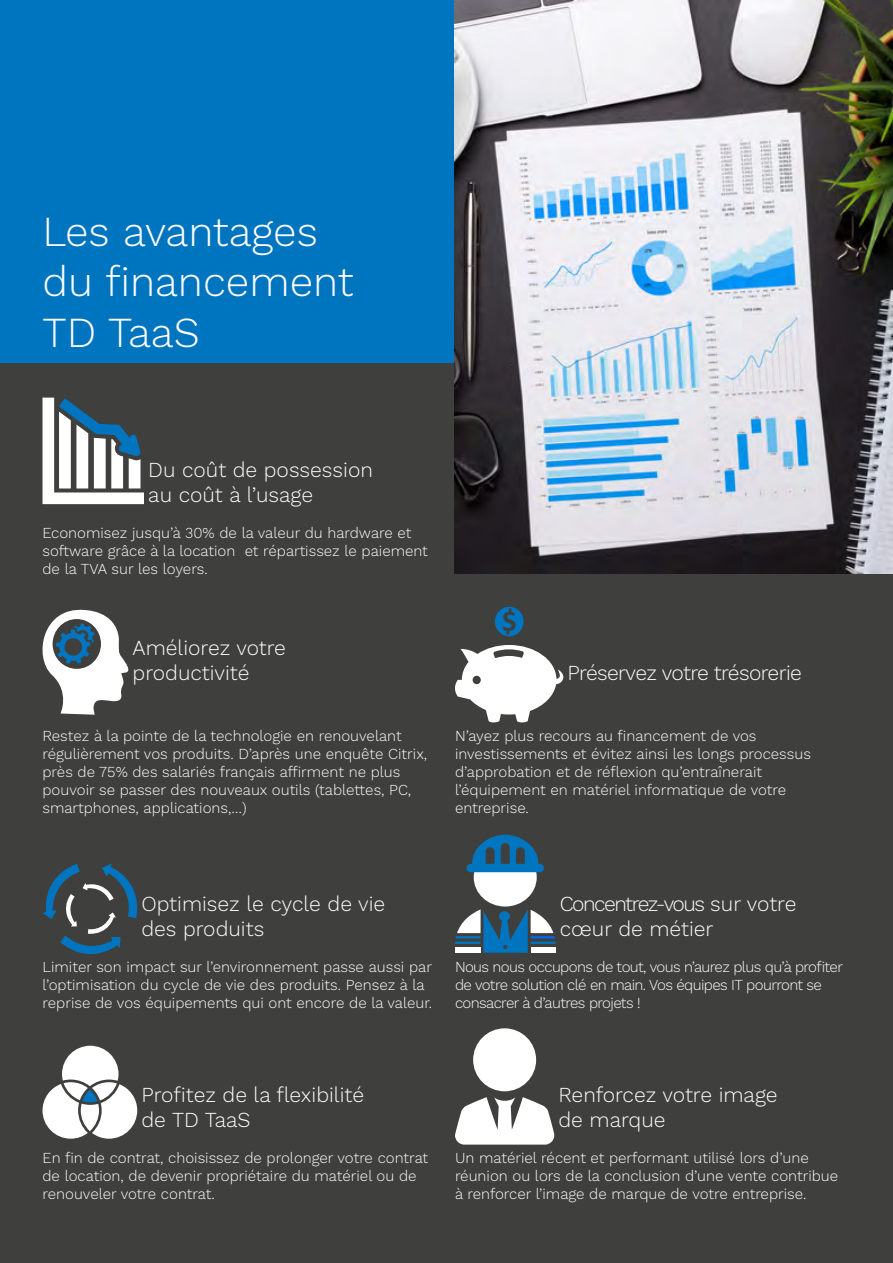
<style>
.page{position:relative;width:893px;height:1263px;background:#fff}
.page>*{position:absolute;margin:0;border:0;box-sizing:border-box;transform-origin:0 0}
.t1{font:300 42px/50.4px "Work Sans";color:#fff}
.t2{font:300 21px/25.2px "Work Sans";color:#fff}
.t3{font:300 21px "Work Sans";letter-spacing:-.03em;color:#fff}
.t4{font:300 15px/18px "Work Sans";color:#fff}
.t5{font:300 15px/18px "Work Sans";letter-spacing:-.04em;color:#fff}
</style>
<div class="page">
<div style="left:0;top:0;width:455px;height:363px;background:#0075bf"></div>
<div style="left:0;top:363px;width:893px;height:900px;background:#3f3f3e"></div>
<svg style="left:43px;top:398px;width:101px;height:106px"></svg>
<svg style="left:42px;top:609px;width:87px;height:106px"></svg>
<svg style="left:42px;top:863px;width:96px;height:91px"></svg>
<svg style="left:43px;top:1046px;width:94px;height:93px"></svg>
<svg style="left:495px;top:607px;width:29px;height:29px"></svg>
<svg style="left:455px;top:645px;width:108px;height:77px"></svg>
<svg style="left:455px;top:835px;width:100px;height:118px"></svg>
<svg style="left:455px;top:1097px;width:99px;height:47px"></svg>
<div style="left:473px;top:1028px;width:63px;height:63px;background:#fff;border-radius:50%"></div>
<img style="left:455px;top:0;width:437px;height:574px">
<h1 class="t1" style="left:43px;top:208px;width:313px">Les avantages du financement<br>TD TaaS</h1>
<h2 class="t2" style="left:148px;top:458px;width:226px">Du coût de possession au coût à l’usage</h2>
<p class="t4" style="left:43px;top:524px;width:387px">Economisez jusqu’à 30% de la valeur du hardware et software grâce à la location et répartissez le paiement de la TVA sur les loyers.</p>
<h2 class="t2" style="left:133px;top:636px;width:155px">Améliorez votre productivité</h2>
<p class="t4" style="left:43px;top:727px;width:386px">Restez à la pointe de la technologie en renouvelant régulièrement vos produits. D’après une enquête Citrix, près de 75% des salariés français affirment ne plus pouvoir se passer des nouveaux outils (tablettes, PC, smartphones, applications,…)</p>
<h2 class="t3" style="left:568px;top:660px;width:236px">Préservez votre trésorerie</h2>
<p class="t4" style="left:455px;top:727px;width:357px">N’ayez plus recours au financement de vos investissements et évitez ainsi les longs processus d’approbation et de réflexion qu’entraînerait l’équipement en matériel informatique de votre entreprise.</p>
<h2 class="t2" style="left:141px;top:892px;width:245px">Optimisez le cycle de vie des produits</h2>
<p class="t4" style="left:43px;top:958px;width:391px">Limiter son impact sur l’environnement passe aussi par l’optimisation du cycle de vie des produits. Pensez à la reprise de vos équipements qui ont encore de la valeur.</p>
<h2 class="t2" style="left:560px;top:892px;width:238px">Concentrez-vous sur votre cœur de métier</h2>
<p class="t5" style="left:455px;top:958px;width:390px">Nous nous occupons de tout, vous n’aurez plus qu’à profiter de votre solution clé en main. Vos équipes IT pourront se consacrer à d’autres projets !</p>
<h2 class="t2" style="left:141px;top:1083px;width:224px">Profitez de la flexibilité de TD TaaS</h2>
<p class="t4" style="left:43px;top:1150px;width:387px">En fin de contrat, choisissez de prolonger votre contrat de location, de devenir propriétaire du matériel ou de renouveler votre contrat.</p>
<h2 class="t2" style="left:558px;top:1083px;width:221px">Renforcez votre image de marque</h2>
<p class="t4" style="left:455px;top:1150px;width:385px">Un matériel récent et performant utilisé lors d’une réunion ou lors de la conclusion d’une vente contribue à renforcer l’image de marque de votre entreprise.</p>
</div>
